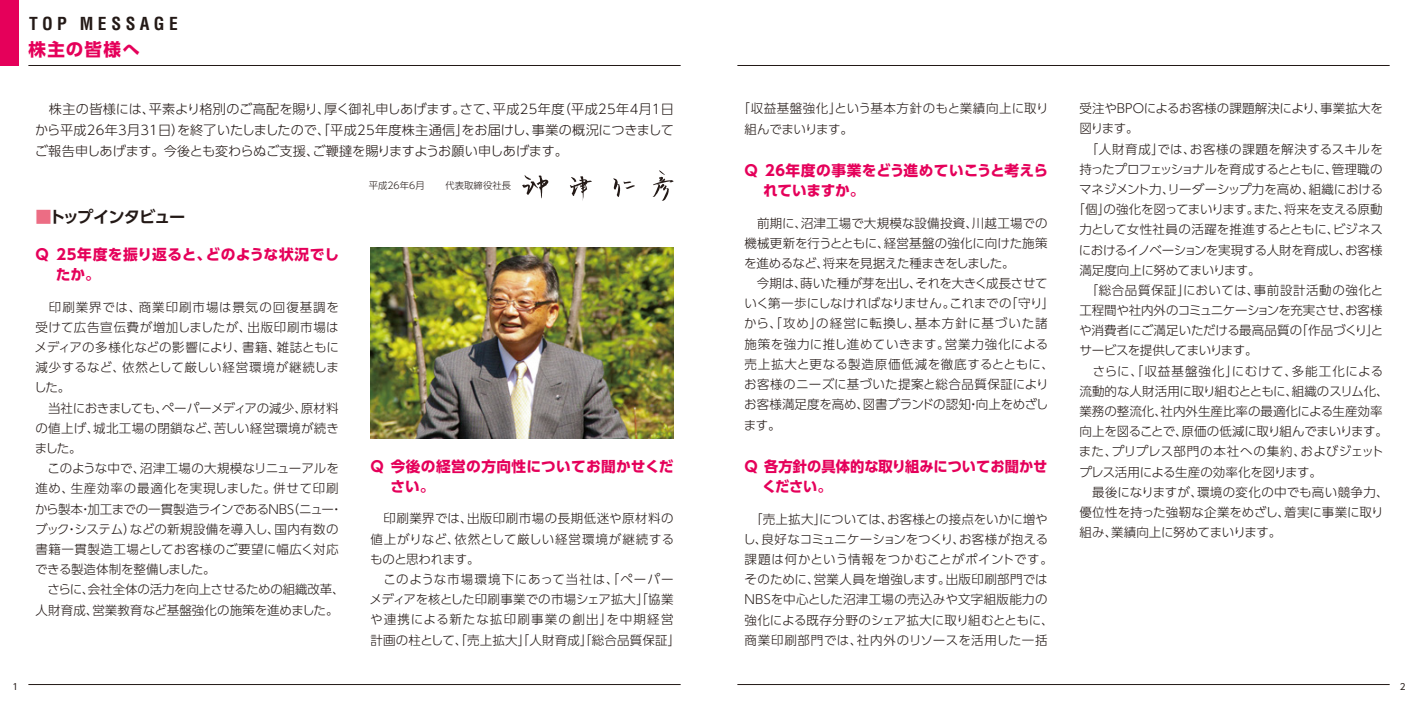
<style>
.page{position:relative;width:1418px;height:709px;background:#fff}
.page>*{position:absolute;margin:0;border:0;box-sizing:border-box;transform-origin:0 0}
.t1{font:700 condensed 17.5px "Helvetica LT Std";letter-spacing:.25em;color:#231916}
.t2{font:17.5px "UD Shin Go Pro Bold 90 pv RKSJ H";letter-spacing:.085em;color:#e5005a}
.t3{font:16.25px "UD Shin Go Pro De Bold 90 pv RKSJ H";letter-spacing:-.07em;color:#231916}
.t4{font:14.75px/20px "UD Shin Go Pro Bold 90 pv RKSJ H";letter-spacing:.005em;color:#e5005a}
.t5{font:14.75px/20px "UD Shin Go Pro Bold 90 pv RKSJ H";letter-spacing:.035em;color:#e5005a}
.t6{font:13.12px/21.2px "UD Shin Go Pro Light 90 pv RKSJ H";letter-spacing:-.02em;color:#231916;text-align:justify}
.t7{font:12.5px/20.1px "UD Shin Go Pro Light 90 pv RKSJ H";letter-spacing:.005em;color:#231916}
.t8{font:12.5px/20.1px "UD Shin Go Pro Light 90 pv RKSJ H";letter-spacing:.025em;color:#231916}
.t9{font:12.5px "UD Shin Go Pro Light 90 pv RKSJ H";letter-spacing:-.025em;color:#231916}
.t10{font:12.5px "UD Shin Go Pro Light 90 pv RKSJ H";letter-spacing:-.035em;color:#231916}
.t11{font:12.5px "UD Shin Go Pro Light 90 pv RKSJ H";letter-spacing:.045em;color:#231916}
.t12{font:12.5px "UD Shin Go Pro Light 90 pv RKSJ H";letter-spacing:-.04em;color:#231916}
.t13{font:12.5px "UD Shin Go Pro Light 90 pv RKSJ H";letter-spacing:-.015em;color:#231916}
.t14{font:12.5px "UD Shin Go Pro Light 90 pv RKSJ H";letter-spacing:.07em;color:#231916}
.t15{font:12.5px "UD Shin Go Pro Light 90 pv RKSJ H";letter-spacing:.03em;color:#231916}
.t16{font:12.5px "UD Shin Go Pro Light 90 pv RKSJ H";letter-spacing:-.05em;color:#231916}
.t17{font:9.38px "UD Shin Go Pro Light 90 pv RKSJ H";color:#231916}
.t18{font:8.75px "UD Shin Go Pro Regular 90 pv RKSJ H";color:#231916}
.s1{color:#ec6d84}
.s2{font-size:13.12px}
</style>
<div class="page">
<hr style="left:28px;top:65px;width:652px;height:1px;background:#231916">
<hr style="left:28px;top:684px;width:652px;height:1px;background:#231916">
<div style="left:0;top:0;width:19px;height:66px;background:#e5005a"></div>
<hr style="left:737px;top:65px;width:652px;height:1px;background:#231916">
<hr style="left:737px;top:684px;width:652px;height:1px;background:#231916">
<svg style="left:522px;top:170px;width:151px;height:31px"></svg>
<img style="left:370px;top:247px;width:303px;height:192px">
<h1 class="t1" style="left:29px;top:14px;width:150px">TOP MESSAGE</h1>
<h1 class="t2" style="left:28px;top:43px;width:113px">株主の皆様へ</h1>
<p class="t6" style="left:35px;top:100px;width:640px">　株主の皆様には、平素より格別のご高配を賜り、厚く御礼申しあげます。さて、平成25年度（平成25年4月1日から平成26年3月31日）を終了いたしましたので、「平成25年度株主通信」をお届けし、事業の概況につきましてご報告申しあげます。今後とも変わらぬご支援、ご鞭撻を賜りますようお願い申しあげます。</p>
<h2 class="t3" style="left:35px;top:210px;width:151px"><span class="s1">■</span>トップインタビュー</h2>
<p class="t5" style="left:56px;top:246px;width:285px;text-indent:-21px">Ｑ 25年度を振り返ると、どのような状況でしたか。</p>
<p class="t7" style="left:34px;top:298px;width:312px">　印刷業界では、商業印刷市場は景気の回復基調を受けて広告宣伝費が増加しましたが、出版印刷市場はメディアの多様化などの影響により、書籍、雑誌ともに減少するなど、依然として厳しい経営環境が継続しました。<br>　当社におきましても、ペーパーメディアの減少、原材料の値上げ、城北工場の閉鎖など、苦しい経営環境が続きました。<br>　このような中で、沼津工場の大規模なリニューアルを進め、生産効率の最適化を実現しました。併せて印刷から製本・加工までの一貫製造ラインであるNBS（ニュー・ブック・システム）などの新規設備を導入し、国内有数の書籍一貫製造工場としてお客様のご要望に幅広く対応できる製造体制を整備しました。<br>　さらに、会社全体の活力を向上させるための組織改革、人財育成、営業教育など基盤強化の施策を進めました。</p>
<p class="t17" style="left:369px;top:182px;width:58px">平成26年6月</p>
<p class="t17" style="left:445px;top:182px;width:67px">代表取締役社長</p>
<p class="t4" style="left:390px;top:458px;width:284px;text-indent:-21px">Ｑ 今後の経営の方向性についてお聞かせください。</p>
<p class="t8" style="left:369px;top:510px;width:312px">　印刷業界では、出版印刷市場の長期低迷や原材料の値上がりなど、依然として厳しい経営環境が継続するものと思われます。<br>　このような市場環境下にあって当社は、「ペーパーメディアを核とした印刷事業での市場シェア拡大」「協業や連携による新たな拡印刷事業の創出」を中期経営計画の柱として、「売上拡大」「人財育成」「総合品質保証」</p>
<p class="t7" style="left:744px;top:100px;width:306px;line-height:20.5px;text-indent:-7px">「収益基盤強化」という基本方針のもと業績向上に取り組んでまいります<span class="s2">。</span></p>
<p class="t4" style="left:763px;top:162px;width:286px;text-indent:-19px">Ｑ 26年度の事業をどう進めていこうと考えられていますか。</p>
<p class="t7" style="left:744px;top:214px;width:312px">　前期に、沼津工場で大規模な設備投資、川越工場での機械更新を行うとともに、経営基盤の強化に向けた施策を進めるなど、将来を見据えた種まきをしました。<br>　今期は、蒔いた種が芽を出し、それを大きく成長させていく第一歩にしなければなりません。これまでの「守り」から、「攻め」の経営に転換し、基本方針に基づいた諸施策を強力に推し進めていきます。営業力強化による売上拡大と更なる製造原価低減を徹底するとともに、お客様のニーズに基づいた提案と総合品質保証によりお客様満足度を高め、図書ブランドの認知・向上をめざします<span class="s2">。</span></p>
<p class="t4" style="left:762px;top:458px;width:287px;text-indent:-19px">Ｑ 各方針の具体的な取り組みについてお聞かせください。</p>
<p class="t7" style="left:743px;top:510px;width:312px;text-align:center">「売上拡大」については、お客様との接点をいかに増やし、良好なコミュニケーションをつくり、お客様が抱える課題は何かという情報をつかむことがポイントです。そのために、営業人員を増強します。出版印刷部門では<br>NBSを中心とした沼津工場の売込みや文字組版能力の強化による既存分野のシェア拡大に取り組むとともに、商業印刷部門では、社内外のリソースを活用した一括</p>
<p class="t7" style="left:1079px;top:100px;width:305px">受注やBPOによるお客様の課題解決により、事業拡大を</p>
<p class="t7" style="left:1079px;top:120px;width:61px">図ります。</p>
<p class="t11" style="left:1085px;top:144px;width:299px">「人財育成」では、お客様の課題を解決するスキルを</p>
<p class="t12" style="left:1079px;top:164px;width:304px">持ったプロフェッショナルを育成するとともに、管理職の</p>
<p class="t7" style="left:1079px;top:181px;width:305px">マネジメント力、リーダーシップ力を高め、組織における</p>
<p class="t9" style="left:1072px;top:205px;width:311px">「個」の強化を図ってまいります。また、将来を支える原動</p>
<p class="t7" style="left:1079px;top:221px;width:305px">力として女性社員の活躍を推進するとともに、ビジネス</p>
<p class="t10" style="left:1078px;top:245px;width:305px">におけるイノベーションを実現する人財を育成し、お客様</p>
<p class="t10" style="left:1079px;top:265px;width:183px">満足度向上に努めてまいります。</p>
<p class="t11" style="left:1085px;top:285px;width:299px">「総合品質保証」においては、事前設計活動の強化と</p>
<p class="t10" style="left:1079px;top:306px;width:304px">工程間や社内外のコミュニケーションを充実させ、お客様</p>
<p class="t7" style="left:1079px;top:322px;width:306px">や消費者にご満足いただける最高品質の「作品づくり」と</p>
<p class="t16" style="left:1079px;top:346px;width:180px">サービスを提供してまいります。</p>
<p class="t14" style="left:1079px;top:366px;width:305px">　さらに、「収益基盤強化」にむけて、多能工化による</p>
<p class="t13" style="left:1079px;top:386px;width:311px">流動的な人財活用に取り組むとともに、組織のスリム化、</p>
<p class="t7" style="left:1079px;top:403px;width:304px">業務の整流化、社内外生産比率の最適化による生産効率</p>
<p class="t9" style="left:1079px;top:427px;width:310px">向上を図ることで、原価の低減に取り組んでまいります。</p>
<p class="t8" style="left:1078px;top:443px;width:306px">また、プリプレス部門の本社への集約、およびジェット</p>
<p class="t9" style="left:1079px;top:467px;width:244px">プレス活用による生産の効率化を図ります。</p>
<p class="t15" style="left:1079px;top:487px;width:311px">　最後になりますが、環境の変化の中でも高い競争力、</p>
<p class="t7" style="left:1079px;top:504px;width:306px">優位性を持った強靭な企業をめざし、着実に事業に取り</p>
<p class="t9" style="left:1079px;top:528px;width:203px">組み、業績向上に努めてまいります。</p>
<p class="t18" style="left:12px;top:683px;width:7px">1</p>
<p class="t18" style="left:1399px;top:683px;width:7px">2</p>
</div>
